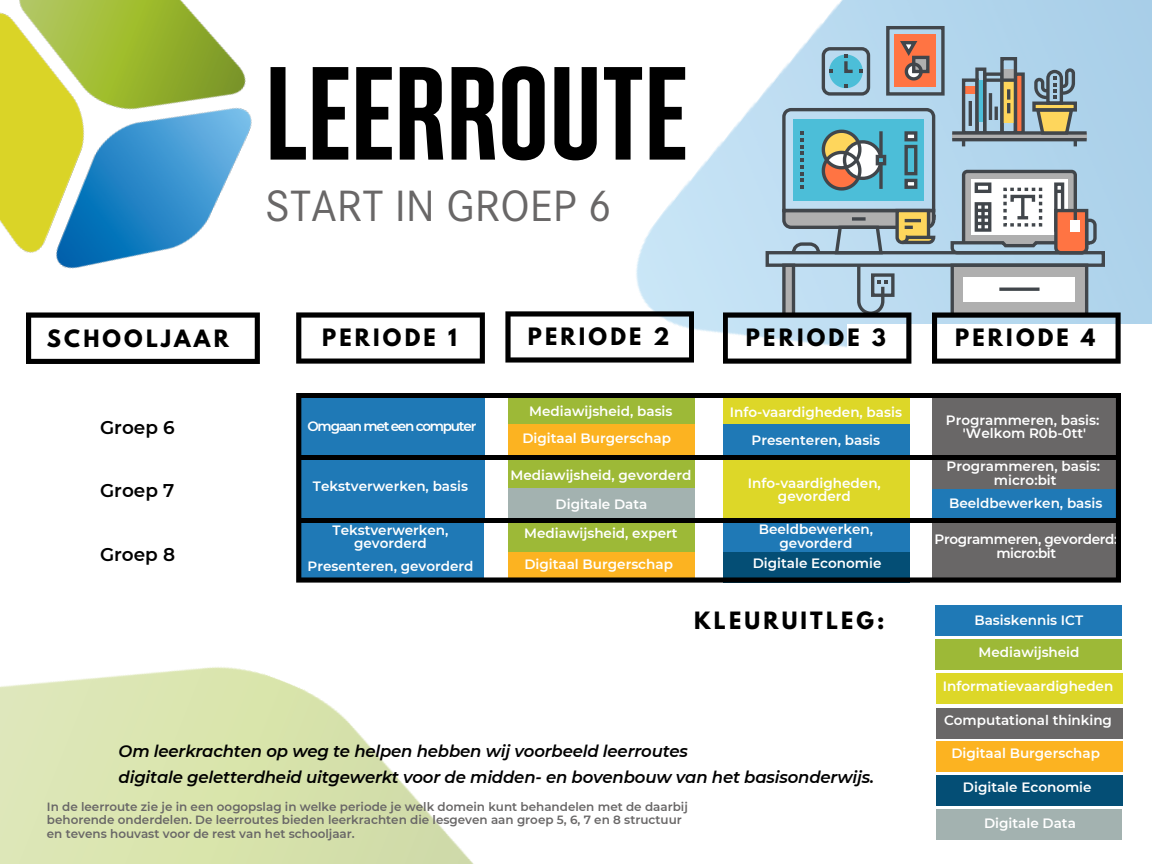
<style>
.page{position:relative;width:1152px;height:864px;background:#fff}
.page>*{position:absolute;margin:0;border:0;box-sizing:border-box;transform-origin:0 0}
.t1{font:700 132.15px "Solido Compressed W00";color:#000}
.t2{font:45.45px "Corporate S";color:#696767}
.t3{font:700 21.15px "League Spartan";letter-spacing:.15em;color:#000}
.t4{font:600 18.45px "Montserrat";color:#000}
.t5{font:italic 600 16.5px "Montserrat";letter-spacing:-.01em;color:#000}
.t6{font:600 13.5px/13.5px "Montserrat";color:#fff;text-align:center}
.t7{font:600 13.5px "Montserrat";letter-spacing:-.025em;color:#fff}
.t8{font:600 13.5px "Montserrat";letter-spacing:-.09em;color:#fff}
.t9{font:600 12px/14px "Montserrat";color:#696767}
</style>
<div class="page">
<svg style="left:296px;top:312px;width:189px;height:52px"></svg>
<svg style="left:26px;top:319px;width:234px;height:45px"></svg>
<img style="left:636px;top:0;width:516px;height:333px">
<div style="left:848px;top:324px;width:304px;height:540px;background:#fff"></div>
<svg style="left:505px;top:311px;width:189px;height:52px"></svg>
<div style="left:886px;top:26px;width:59px;height:70px;border:3px solid #41464b"></div>
<div style="left:895px;top:34px;width:41px;height:53px;background:#ff7443"></div>
<svg style="left:723px;top:38px;width:398px;height:326px"></svg>
<img style="left:0;top:0;width:304px;height:319px">
<img style="left:0;top:667px;width:474px;height:197px">
<div style="left:935px;top:605px;width:187px;height:31px;background:#1f79b6"></div>
<div style="left:936px;top:639px;width:186px;height:31px;background:#9db937"></div>
<div style="left:936px;top:673px;width:186px;height:30px;background:#ddd728"></div>
<div style="left:936px;top:708px;width:187px;height:31px;background:#696767"></div>
<div style="left:936px;top:741px;width:187px;height:31px;background:#fcb321"></div>
<div style="left:936px;top:775px;width:187px;height:31px;background:#044e75"></div>
<div style="left:936px;top:809px;width:186px;height:31px;background:#a3b2b0"></div>
<svg style="left:296px;top:393px;width:825px;height:190px;background:#6c8773"></svg>
<p class="t1" style="left:265px;top:39px;width:424px">LEERROUTE</p>
<p class="t2" style="left:265px;top:180px;width:349px">START IN GROEP 6</p>
<p class="t3" style="left:47px;top:328px;width:183px">SCHOOLJAAR</p>
<p class="t3" style="left:322px;top:327px;width:136px">PERIODE 1</p>
<p class="t3" style="left:528px;top:326px;width:143px">PERIODE 2</p>
<p class="t3" style="left:746px;top:327px;width:142px">PERIODE 3</p>
<p class="t3" style="left:955px;top:327px;width:142px">PERIODE 4</p>
<p class="t4" style="left:100px;top:416px;width:76px">Groep 6</p>
<p class="t4" style="left:100px;top:479px;width:76px">Groep 7</p>
<p class="t4" style="left:100px;top:543px;width:77px">Groep 8</p>
<p class="t8" style="left:307px;top:418px;width:170px">Omgaan met een computer</p>
<p class="t6" style="left:529px;top:405px;width:145px">Mediawijsheid, basis</p>
<p class="t6" style="left:730px;top:405px;width:174px">Info-vaardigheden, basis</p>
<p class="t6" style="left:522px;top:432px;width:150px">Digitaal Burgerschap</p>
<p class="t6" style="left:752px;top:433px;width:130px">Presenteren, basis</p>
<p class="t6" style="left:313px;top:479px;width:157px">Tekstverwerken, basis</p>
<p class="t6" style="left:511px;top:468px;width:182px">Mediawijsheid, gevorderd</p>
<p class="t6" style="left:556px;top:498px;width:93px">Digitale Data</p>
<p class="t6" style="left:748px;top:476px;width:135px">Info-vaardigheden, gevorderd</p>
<p class="t6" style="left:333px;top:523px;width:117px">Tekstverwerken, gevorderd</p>
<p class="t6" style="left:524px;top:527px;width:155px">Mediawijsheid, expert</p>
<p class="t6" style="left:759px;top:523px;width:116px">Beeldbewerken, gevorderd</p>
<p class="t6" style="left:308px;top:560px;width:167px">Presenteren, gevorderd</p>
<p class="t6" style="left:524px;top:558px;width:150px">Digitaal Burgerschap</p>
<p class="t6" style="left:753px;top:557px;width:130px">Digitale Economie</p>
<p class="t3" style="left:694px;top:610px;width:192px">KLEURUITLEG:</p>
<p class="t5" style="left:119px;top:741px;width:571px">Om leerkrachten op weg te helpen hebben wij voorbeeld leerroutes</p>
<p class="t5" style="left:119px;top:767px;width:757px">digitale geletterdheid uitgewerkt voor de midden- en bovenbouw van het basisonderwijs.</p>
<p class="t9" style="left:47px;top:799px;width:642px">In de leerroute zie je in een oogopslag in welke periode je welk domein kunt behandelen met de daarbij behorende onderdelen. De leerroutes bieden leerkrachten die lesgeven aan groep 5, 6, 7 en 8 structuur en tevens houvast voor de rest van het schooljaar.</p>
<p class="t6" style="left:946px;top:413px;width:155px">Programmeren, basis:</p>
<p class="t6" style="left:963px;top:427px;width:125px">'Welkom R0b-0tt'</p>
<p class="t6" style="left:947px;top:460px;width:155px">Programmeren, basis:</p>
<p class="t6" style="left:994px;top:473px;width:64px">micro:bit</p>
<p class="t6" style="left:949px;top:496px;width:155px">Beeldbewerken, basis</p>
<p class="t7" style="left:935px;top:531px;width:184px">Programmeren, gevorderd:</p>
<p class="t7" style="left:996px;top:544px;width:61px">micro:bit</p>
<p class="t6" style="left:974px;top:613px;width:110px">Basiskennis ICT</p>
<p class="t6" style="left:979px;top:646px;width:102px">Mediawijsheid</p>
<p class="t6" style="left:943px;top:680px;width:172px">Informatievaardigheden</p>
<p class="t6" style="left:944px;top:713px;width:169px">Computational thinking</p>
<p class="t6" style="left:951px;top:746px;width:150px">Digitaal Burgerschap</p>
<p class="t6" style="left:963px;top:780px;width:130px">Digitale Economie</p>
<p class="t6" style="left:984px;top:816px;width:93px">Digitale Data</p>
</div>
